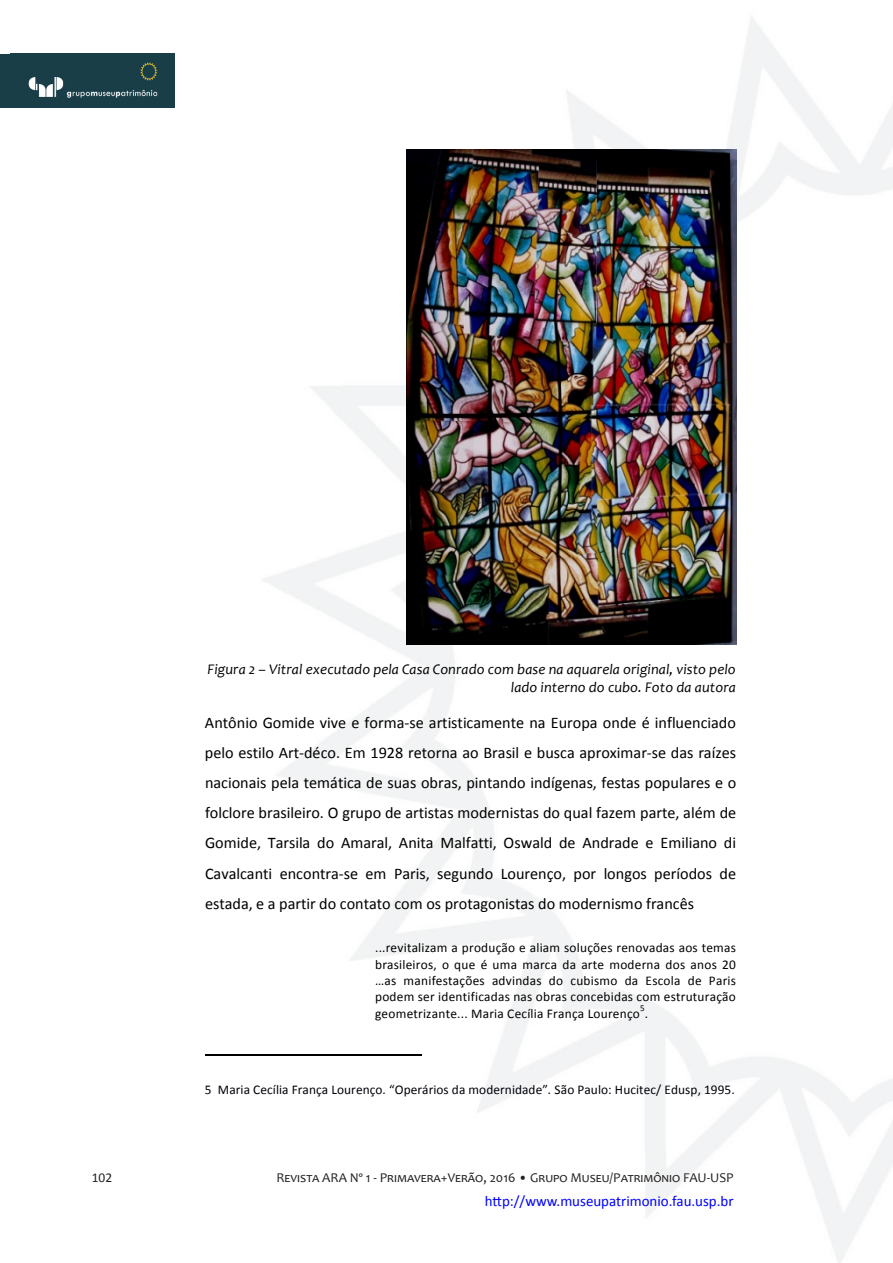
<style>
.page{position:relative;width:893px;height:1263px;background:#fff}
.page>*{position:absolute;margin:0;border:0;box-sizing:border-box;transform-origin:0 0}
.t1{font:16.2px/30.2px "Calibri";color:#000;text-align:justify}
.t2{font:15px "Calibri";color:#00f}
.t3{font:italic 14.7px/18.3px "Candara";letter-spacing:.005em;color:#000;text-align:right}
.t4{font:13.5px "Candara";color:#231f20}
.t5{font:13.5px "Calibri";color:#231f20}
.t6{font:13.35px/16.5px "Calibri";letter-spacing:.015em;color:#000;text-align:justify}
.t7{font:13.35px "Calibri";letter-spacing:.005em;color:#00000a}
.t8{font:9px "Calibri";color:#000}
.s1{font-style:italic}
</style>
<div class="page">
<img style="left:261px;top:17px;width:632px;height:1246px">
<div style="left:0;top:54px;width:174px;height:53px;background:#193e47"></div>
<img style="left:28px;top:62px;width:130px;height:36px">
<hr style="left:205px;top:1055px;width:216px;height:1px;background:#000">
<img style="left:406px;top:150px;width:330px;height:494px">
<p class="t3" style="left:207px;top:660px;width:530px">Figura 2 – Vitral executado pela Casa Conrado com base na aquarela original, visto pelo lado interno do cubo. Foto da autora</p>
<p class="t1" style="left:205px;top:707px;width:533px">Antônio Gomide vive e forma--‐se artisticamente na Europa onde é influenciado pelo estilo Art--‐déco. Em 1928 retorna ao Brasil e busca aproximar--‐se das raízes nacionais pela temática de suas obras, pintando indígenas, festas populares e o folclore brasileiro. O grupo de artistas modernistas do qual fazem parte, além de Gomide, Tarsila do Amaral, Anita Malfatti, Oswald de Andrade e Emiliano di Cavalcanti encontra--‐se em Paris, segundo Lourenço, por longos períodos de estada, e a partir do contato com os protagonistas do modernismo francês</p>
<p class="t6" style="left:375px;top:939px;width:362px">...revitalizam a produção e aliam soluções renovadas aos temas brasileiros, o que é uma marca da arte moderna dos anos 20 …as manifestações advindas do cubismo da Escola de Paris podem ser identificadas nas obras concebidas com estruturação geometrizante... Maria Cecília França Lourenço .</p>
<p class="t8" style="left:640px;top:1002px;width:6px">5</p>
<p class="t7" style="left:205px;top:1081px;width:531px">5 Maria Cecília França Lourenço. “Operários da modernidade”<span class="s1">.</span> São Paulo: Hucitec/ Edusp, 1995.</p>
<p class="t5" style="left:92px;top:1168px;width:22px">102</p>
<p class="t4" style="left:276px;top:1169px;width:459px">Revista ARA Nº 1 - Primavera+Verão, 2016 • Grupo Museu/Patrimônio FAU-USP</p>
<p class="t2" style="left:485px;top:1191px;width:250px">http://www.museupatrimonio.fau.usp.br</p>
</div>
